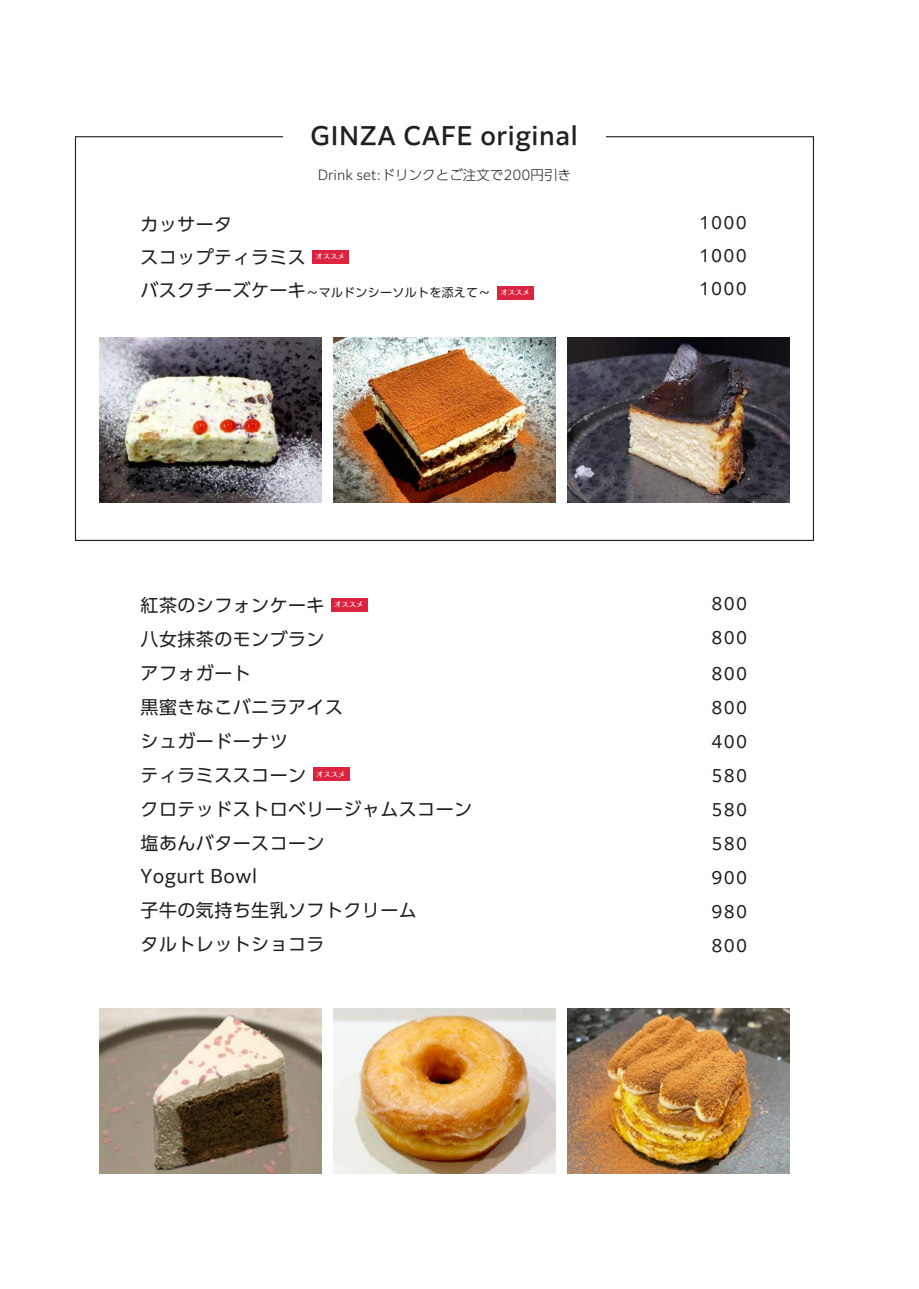
<style>
.page{position:relative;width:919px;height:1289px;background:#fff}
.page>*{position:absolute;margin:0;border:0;box-sizing:border-box;transform-origin:0 0}
.t1{font:500 24px "PUD Shin Go Pr 6 N";letter-spacing:.025em;color:#231f20}
.t2{font:18px "PUD Shin Go Pr 6 N";letter-spacing:.025em;color:#231f20}
.t3{font:16.5px "PUD Shin Go Pr 6 N";letter-spacing:.075em;color:#231f20}
.t4{font:300 13.5px "PUD Shin Go Pr 6 N";color:#231f20}
.t5{font:12px "PUD Shin Go Pr 6 N";letter-spacing:.025em;color:#231f20}
.t6{font:7.35px "UD Typos 512 Std";color:#fff}
.s1{font-size:18px}
.s2{font-family:"UD Typos 512 Std";font-size:7.35px;color:#fff}
</style>
<div class="page">
<div style="left:312px;top:250px;width:37px;height:13px;background:#dc2340"></div>
<div style="left:497px;top:286px;width:36px;height:13px;background:#dc2340"></div>
<div style="left:313px;top:767px;width:36px;height:13px;background:#dc2340"></div>
<div style="left:331px;top:598px;width:36px;height:13px;background:#dc2340"></div>
<img style="left:333px;top:337px;width:222px;height:166px">
<img style="left:567px;top:337px;width:222px;height:166px">
<img style="left:100px;top:337px;width:221px;height:166px">
<img style="left:100px;top:1008px;width:221px;height:165px">
<img style="left:567px;top:1008px;width:222px;height:165px">
<img style="left:333px;top:1008px;width:222px;height:165px">
<h1 class="t1" style="left:310px;top:122px;width:269px">GINZA CAFE original</h1>
<p class="t4" style="left:318px;top:165px;width:254px">Drink set:ドリンクとご注文で200円引き</p>
<p class="t2" style="left:140px;top:214px;width:93px">カッサータ</p>
<p class="t3" style="left:699px;top:214px;width:49px">1000</p>
<p class="t2" style="left:140px;top:247px;width:167px">スコップティラミス</p>
<p class="t6" style="left:315px;top:250px;width:31px">オススメ</p>
<p class="t3" style="left:699px;top:247px;width:49px">1000</p>
<p class="t5" style="left:140px;top:286px;width:391px"><span class="s1">バスクチーズケーキ</span>～マルドンシーソルトを添えて～ <span class="s2">オススメ</span></p>
<p class="t3" style="left:699px;top:280px;width:49px">1000</p>
<p class="t2" style="left:141px;top:595px;width:185px">紅茶のシフォンケーキ</p>
<p class="t6" style="left:334px;top:598px;width:31px">オススメ</p>
<p class="t3" style="left:711px;top:595px;width:37px">800</p>
<p class="t2" style="left:141px;top:629px;width:185px">八女抹茶のモンブラン</p>
<p class="t3" style="left:711px;top:629px;width:37px">800</p>
<p class="t2" style="left:141px;top:663px;width:112px">アフォガート</p>
<p class="t3" style="left:711px;top:665px;width:37px">800</p>
<p class="t2" style="left:141px;top:697px;width:204px">黒蜜きなこバニラアイス</p>
<p class="t3" style="left:711px;top:699px;width:37px">800</p>
<p class="t2" style="left:141px;top:731px;width:149px">シュガードーナツ</p>
<p class="t3" style="left:711px;top:733px;width:37px">400</p>
<p class="t2" style="left:141px;top:765px;width:167px">ティラミススコーン</p>
<p class="t6" style="left:316px;top:767px;width:31px">オススメ</p>
<p class="t3" style="left:711px;top:766px;width:37px">580</p>
<p class="t2" style="left:141px;top:798px;width:333px">クロテッドストロベリージャムスコーン</p>
<p class="t3" style="left:711px;top:800px;width:37px">580</p>
<p class="t2" style="left:141px;top:832px;width:185px">塩あんバタースコーン</p>
<p class="t3" style="left:711px;top:834px;width:37px">580</p>
<p class="t2" style="left:141px;top:866px;width:118px">Yogurt Bowl</p>
<p class="t3" style="left:711px;top:868px;width:37px">900</p>
<p class="t2" style="left:141px;top:900px;width:278px">子牛の気持ち生乳ソフトクリーム</p>
<p class="t3" style="left:711px;top:902px;width:37px">980</p>
<p class="t2" style="left:141px;top:934px;width:185px">タルトレットショコラ</p>
<p class="t3" style="left:711px;top:936px;width:37px">800</p>
</div>
